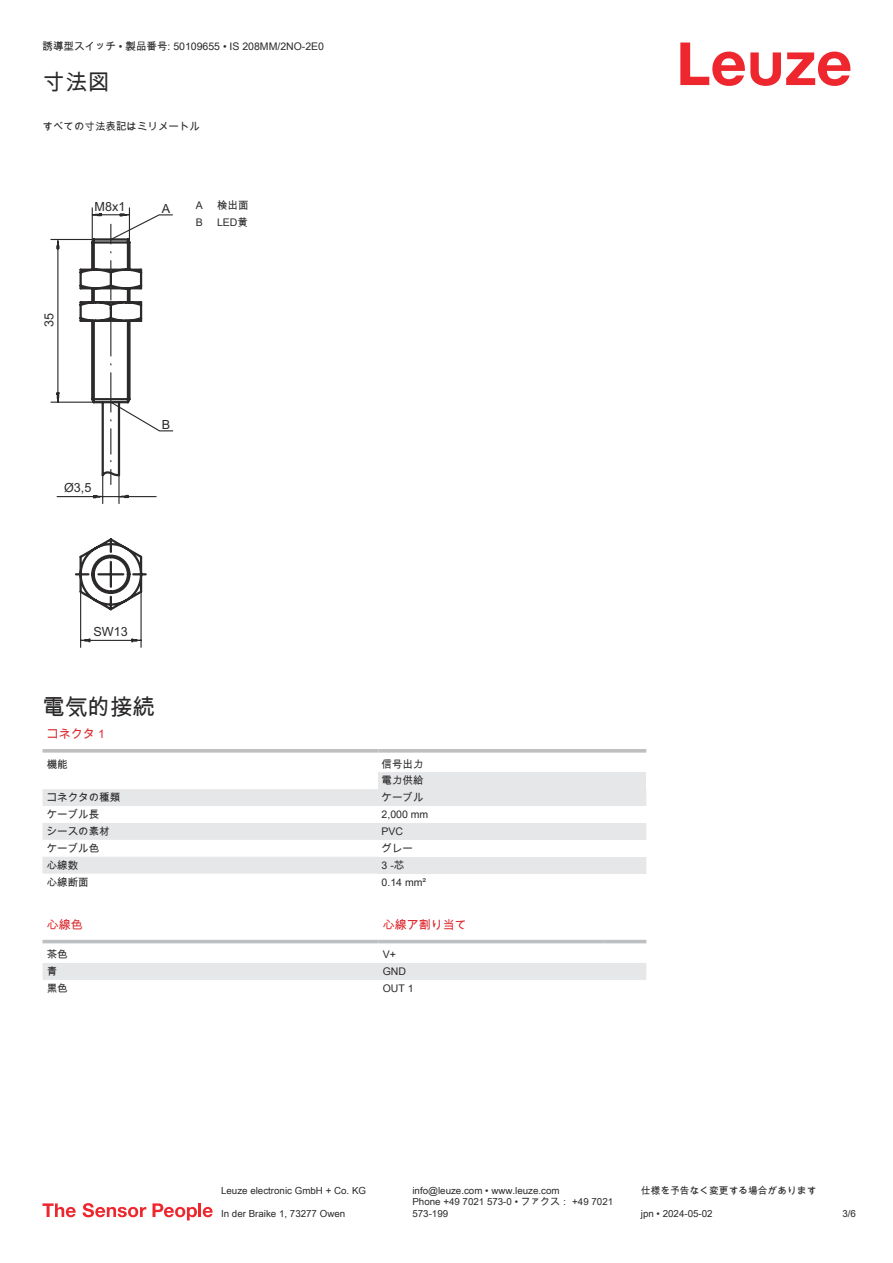
<style>
.page{position:relative;width:893px;height:1263px;background:#fff}
.page>*{position:absolute;margin:0;border:0;box-sizing:border-box;transform-origin:0 0}
.t1{font:22.5px "Arial Unicode MS";color:#2b292a}
.t2{font:12.6px "Arial";color:#2b292a}
.t3{font:12px "Arial Unicode MS";color:#db2a30}
.t4{font:10.5px/17px "Arial Unicode MS";color:#2b292a}
.t5{font:9.75px/11.7px "Arial Unicode MS";color:#2b292a}
</style>
<div class="page">
<svg style="left:680px;top:43px;width:170px;height:43px"></svg>
<svg style="left:43px;top:789px;width:335px;height:85px;fill:#e6e7e9"></svg>
<svg style="left:43px;top:749px;width:335px;height:4px"></svg>
<svg style="left:378px;top:749px;width:268px;height:4px"></svg>
<div style="left:378px;top:772px;width:268px;height:17px;background:#e6e7e9"></div>
<div style="left:378px;top:789px;width:268px;height:17px;background:#e6e7e9"></div>
<div style="left:378px;top:823px;width:268px;height:17px;background:#e6e7e9"></div>
<div style="left:378px;top:857px;width:268px;height:17px;background:#e6e7e9"></div>
<svg style="left:43px;top:939px;width:603px;height:5px"></svg>
<div style="left:43px;top:963px;width:603px;height:17px;background:#e6e7e9"></div>
<hr style="left:43px;top:940px;width:335px;height:3px;background:#bdbfc1">
<hr style="left:378px;top:940px;width:226px;height:3px;background:#bdbfc1">
<hr style="left:604px;top:940px;width:42px;height:3px;background:#bdbfc1">
<svg style="left:43px;top:1203px;width:33px;height:14px"></svg>
<svg style="left:83px;top:1203px;width:63px;height:14px"></svg>
<svg style="left:153px;top:1203px;width:44px;height:17px"></svg>
<hr style="left:198px;top:1203px;width:3px;height:14px;background:#ed272d">
<svg style="left:203px;top:1207px;width:10px;height:10px"></svg>
<svg style="left:50px;top:207px;width:123px;height:441px"></svg>
<p class="t4" style="left:43px;top:38px;width:283px">誘導型スイッチ • 製品番号: 50109655 • IS 208MM/2NO-2E0</p>
<h1 class="t1" style="left:43px;top:66px;width:69px">寸法図</h1>
<p class="t4" style="left:43px;top:118px;width:159px">すべての寸法表記はミリメートル</p>
<p class="t2" style="left:44px;top:327px;width:16px;rotate:-90deg">35</p>
<p class="t2" style="left:95px;top:201px;width:32px">M8x1</p>
<p class="t2" style="left:64px;top:483px;width:29px">Ø3,5</p>
<p class="t2" style="left:162px;top:204px;width:10px">A</p>
<p class="t4" style="left:196px;top:197px;width:9px">A</p>
<p class="t4" style="left:217px;top:197px;width:33px">検出面</p>
<p class="t4" style="left:196px;top:214px;width:9px">B</p>
<p class="t4" style="left:217px;top:214px;width:32px">LED黄</p>
<p class="t2" style="left:162px;top:420px;width:10px">B</p>
<p class="t2" style="left:94px;top:627px;width:36px">SW13</p>
<h1 class="t1" style="left:43px;top:691px;width:114px">電気的接続</h1>
<p class="t3" style="left:47px;top:725px;width:60px">コネクタ 1</p>
<p class="t4" style="left:47px;top:755px;width:22px">機能</p>
<p class="t4" style="left:382px;top:755px;width:43px">信号出力電力供給</p>
<p class="t4" style="left:47px;top:789px;width:75px">コネクタの種類</p>
<p class="t4" style="left:382px;top:789px;width:43px">ケーブル</p>
<p class="t4" style="left:47px;top:806px;width:54px">ケーブル長</p>
<p class="t4" style="left:382px;top:806px;width:48px">2,000 mm</p>
<p class="t4" style="left:47px;top:823px;width:64px">シースの素材</p>
<p class="t4" style="left:382px;top:823px;width:23px">PVC</p>
<p class="t4" style="left:47px;top:840px;width:54px">ケーブル色</p>
<p class="t4" style="left:382px;top:840px;width:33px">グレー</p>
<p class="t4" style="left:47px;top:856px;width:33px">心線数</p>
<p class="t4" style="left:382px;top:856px;width:24px">3 -芯</p>
<p class="t4" style="left:47px;top:873px;width:43px">心線断面</p>
<p class="t4" style="left:382px;top:873px;width:46px">0.14 mm²</p>
<p class="t3" style="left:47px;top:916px;width:37px">心線色</p>
<p class="t3" style="left:383px;top:916px;width:85px">心線ア割り当て</p>
<p class="t4" style="left:47px;top:946px;width:22px">茶色</p>
<p class="t4" style="left:383px;top:946px;width:15px">V+</p>
<p class="t4" style="left:47px;top:963px;width:12px">青</p>
<p class="t4" style="left:383px;top:963px;width:25px">GND</p>
<p class="t4" style="left:47px;top:980px;width:22px">黒色</p>
<p class="t4" style="left:383px;top:980px;width:32px">OUT 1</p>
<p class="t5" style="left:221px;top:1184px;width:146px">Leuze electronic GmbH + Co. KG</p>
<p class="t5" style="left:412px;top:1184px;width:149px">info@leuze.com • www.leuze.com</p>
<p class="t5" style="left:641px;top:1184px;width:177px">仕様を予告なく変更する場合があります</p>
<p class="t5" style="left:221px;top:1207px;width:126px">In der Braike 1, 73277 Owen</p>
<p class="t5" style="left:412px;top:1196px;width:202px">Phone +49 7021 573-0 • ファクス： +49 7021<br>573-199</p>
<p class="t5" style="left:641px;top:1207px;width:73px">jpn • 2024-05-02</p>
<p class="t5" style="left:842px;top:1207px;width:15px">3/6</p>
</div>
